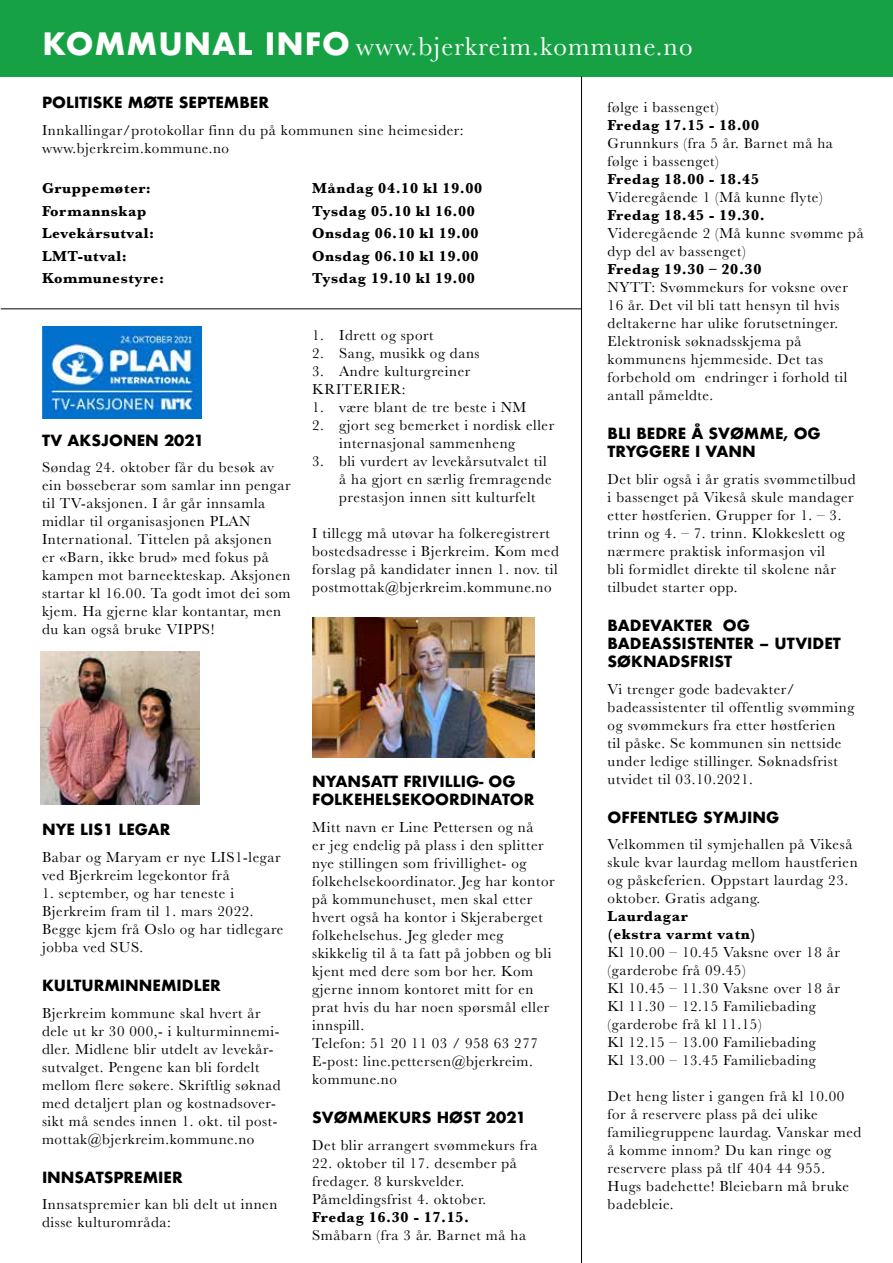
<style>
.page{position:relative;width:893px;height:1263px;background:#fff}
.page>*{position:absolute;margin:0;border:0;box-sizing:border-box;transform-origin:0 0}
.t1{font:27px "Baskerville";letter-spacing:.04em;color:#fff}
.t2{font:15px/18px "Baskerville";letter-spacing:.04em;color:#000}
.t3{font:700 15px/18px "Baskerville";letter-spacing:.04em;color:#000}
.t4{font:700 15px/18px "Futura";color:#000}
.s1{font-family:"Futura";font-weight:700;font-size:30px}
</style>
<div class="page">
<div style="left:0;top:0;width:893px;height:77px;background:#16a144"></div>
<hr style="left:581px;top:77px;width:1px;height:1186px;background:#000">
<hr style="left:1px;top:308px;width:581px;height:1px;background:#000">
<img style="left:42px;top:327px;width:159px;height:92px">
<img style="left:40px;top:651px;width:159px;height:154px">
<img style="left:313px;top:618px;width:221px;height:140px">
<h1 class="t1" style="left:43px;top:29px;width:651px"><span class="s1">KOMMUNAL INFO</span> www.bjerkreim.kommune.no</h1>
<p class="t4" style="left:42px;top:94px;width:228px">POLITISKE MØTE SEPTEMBER</p>
<p class="t2" style="left:42px;top:121px;width:423px">Innkallingar/protokollar finn du på kommunen sine heimesider: www.bjerkreim.kommune.no</p>
<p class="t3" style="left:42px;top:180px;width:110px">Gruppemøter:</p>
<p class="t3" style="left:312px;top:180px;width:172px">Måndag 04.10 kl 19.00</p>
<p class="t3" style="left:42px;top:202px;width:106px">Formannskap</p>
<p class="t3" style="left:312px;top:202px;width:165px">Tysdag 05.10 kl 16.00</p>
<p class="t3" style="left:42px;top:225px;width:114px">Levekårsutval:</p>
<p class="t3" style="left:312px;top:225px;width:168px">Onsdag 06.10 kl 19.00</p>
<p class="t3" style="left:42px;top:247px;width:86px">LMT-utval:</p>
<p class="t3" style="left:312px;top:247px;width:168px">Onsdag 06.10 kl 19.00</p>
<p class="t3" style="left:42px;top:270px;width:124px">Kommunestyre:</p>
<p class="t3" style="left:312px;top:270px;width:165px">Tysdag 19.10 kl 19.00</p>
<p class="t2" style="left:608px;top:98px;width:113px">følge i bassenget)</p>
<p class="t3" style="left:608px;top:116px;width:153px">Fredag 17.15 - 18.00</p>
<p class="t2" style="left:608px;top:134px;width:227px">Grunnkurs (fra 5 år. Barnet må ha følge i bassenget)</p>
<p class="t3" style="left:608px;top:170px;width:153px">Fredag 18.00 - 18.45</p>
<p class="t2" style="left:608px;top:188px;width:217px">Videregående 1 (Må kunne flyte)</p>
<p class="t3" style="left:608px;top:206px;width:159px">Fredag 18.45 - 19.30.</p>
<p class="t2" style="left:608px;top:224px;width:258px">Videregående 2 (Må kunne svømme på dyp del av bassenget)</p>
<p class="t3" style="left:608px;top:260px;width:155px">Fredag 19.30 – 20.30</p>
<p class="t2" style="left:608px;top:278px;width:242px">NYTT: Svømmekurs for voksne over<br>16 år. Det vil bli tatt hensyn til hvis deltakerne har ulike forutsetninger.<br>Elektronisk søknadsskjema på kommunens hjemmeside. Det tas forbehold om endringer i forhold til antall påmeldte.</p>
<p class="t4" style="left:608px;top:425px;width:215px">BLI BEDRE Å SVØMME, OG<br>TRYGGERE I VANN</p>
<p class="t2" style="left:608px;top:470px;width:250px">Det blir også i år gratis svømmetilbud i bassenget på Vikeså skule mandager etter høstferien. Grupper for 1. – 3. trinn og 4. – 7. trinn. Klokkeslett og nærmere praktisk informasjon vil<br>bli formidlet direkte til skolene når tilbudet starter opp.</p>
<p class="t4" style="left:608px;top:616px;width:235px">BADEVAKTER OG<br>BADEASSISTENTER – UTVIDET<br>SØKNADSFRIST</p>
<p class="t2" style="left:608px;top:680px;width:248px">Vi trenger gode badevakter/ badeassistenter til offentlig svømming og svømmekurs fra etter høstferien<br>til påske. Se kommunen sin nettside under ledige stillinger. Søknadsfrist utvidet til 03.10.2021.</p>
<p class="t4" style="left:608px;top:808px;width:173px">OFFENTLEG SYMJING</p>
<p class="t2" style="left:608px;top:836px;width:252px">Velkommen til symjehallen på Vikeså skule kvar laurdag mellom haustferien og påskeferien. Oppstart laurdag 23. oktober. Gratis adgang.</p>
<p class="t3" style="left:608px;top:907px;width:149px">Laurdagar<br>(ekstra varmt vatn)</p>
<p class="t2" style="left:608px;top:944px;width:234px">Kl 10.00 – 10.45 Vaksne over 18 år (garderobe frå 09.45)<br>Kl 10.45 – 11.30 Vaksne over 18 år<br>Kl 11.30 – 12.15 Familiebading (garderobe frå kl 11.15)<br>Kl 12.15 – 13.00 Familiebading<br>Kl 13.00 – 13.45 Familiebading</p>
<p class="t2" style="left:608px;top:1088px;width:255px">Det heng lister i gangen frå kl 10.00 for å reservere plass på dei ulike familiegruppene laurdag. Vanskar med å komme innom? Du kan ringe og reservere plass på tlf 404 44 955.<br>Hugs badehette! Bleiebarn må bruke badebleie.</p>
<p class="t2" style="left:312px;top:326px;width:123px">1. Idrett og sport</p>
<p class="t2" style="left:312px;top:344px;width:169px">2. Sang, musikk og dans</p>
<p class="t2" style="left:312px;top:362px;width:160px">3. Andre kulturgreiner<br>KRITERIER:</p>
<p class="t2" style="left:312px;top:398px;width:216px">1. være blant de tre beste i NM</p>
<p class="t2" style="left:339px;top:416px;width:217px;text-indent:-27px">2. gjort seg bemerket i nordisk eller internasjonal sammenheng</p>
<p class="t2" style="left:339px;top:452px;width:214px;text-indent:-27px">3. bli vurdert av levekårsutvalet til å ha gjort en særlig fremragende prestasjon innen sitt kulturfelt</p>
<p class="t2" style="left:312px;top:524px;width:248px">I tillegg må utøvar ha folkeregistrert bostedsadresse i Bjerkreim. Kom med forslag på kandidater innen 1. nov. til postmottak@bjerkreim.kommune.no</p>
<p class="t4" style="left:42px;top:431px;width:163px">TV AKSJONEN 2021</p>
<p class="t2" style="left:42px;top:458px;width:250px">Søndag 24. oktober får du besøk av ein bøsseberar som samlar inn pengar til TV-aksjonen. I år går innsamla midlar til organisasjonen PLAN International. Tittelen på aksjonen<br>er «Barn, ikke brud» med fokus på kampen mot barneekteskap. Aksjonen startar kl 16.00. Ta godt imot dei som kjem. Ha gjerne klar kontantar, men du kan også bruke VIPPS!</p>
<p class="t4" style="left:312px;top:772px;width:224px">NYANSATT FRIVILLIG- OG<br>FOLKEHELSEKOORDINATOR</p>
<p class="t2" style="left:312px;top:818px;width:244px">Mitt navn er Line Pettersen og nå<br>er jeg endelig på plass i den splitter nye stillingen som frivillighet- og folkehelsekoordinator. Jeg har kontor på kommunehuset, men skal etter hvert også ha kontor i Skjeraberget folkehelsehus. Jeg gleder meg skikkelig til å ta fatt på jobben og bli kjent med dere som bor her. Kom gjerne innom kontoret mitt for en prat hvis du har noen spørsmål eller innspill.<br>Telefon: 51 20 11 03 / 958 63 277<br>E-post: line.pettersen@bjerkreim. kommune.no</p>
<p class="t4" style="left:312px;top:1108px;width:215px">SVØMMEKURS HØST 2021</p>
<p class="t2" style="left:312px;top:1136px;width:227px">Det blir arrangert svømmekurs fra</p>
<p class="t2" style="left:312px;top:1154px;width:206px">22. oktober til 17. desember på fredager. 8 kurskvelder.<br>Påmeldingsfrist 4. oktober.</p>
<p class="t3" style="left:312px;top:1208px;width:159px">Fredag 16.30 - 17.15.</p>
<p class="t2" style="left:312px;top:1226px;width:215px">Småbarn (fra 3 år. Barnet må ha</p>
<p class="t4" style="left:42px;top:821px;width:130px">NYE LIS1 LEGAR</p>
<p class="t2" style="left:42px;top:848px;width:240px">Babar og Maryam er nye LIS1-legar ved Bjerkreim legekontor frå</p>
<p class="t2" style="left:42px;top:884px;width:243px">1. september, og har teneste i<br>Bjerkreim fram til 1. mars 2022.<br>Begge kjem frå Oslo og har tidlegare jobba ved SUS.</p>
<p class="t4" style="left:42px;top:976px;width:180px">KULTURMINNEMIDLER</p>
<p class="t2" style="left:42px;top:1004px;width:240px">Bjerkreim kommune skal hvert år dele ut kr 30 000,- i kulturminnemi&shy;dler. Midlene blir utdelt av levekår&shy;sutvalget. Pengene kan bli fordelt mellom flere søkere. Skriftlig søknad med detaljert plan og kostnadsover&shy;sikt må sendes innen 1. okt. til post&shy;mottak@bjerkreim.kommune.no</p>
<p class="t4" style="left:42px;top:1168px;width:142px">INNSATSPREMIER</p>
<p class="t2" style="left:42px;top:1196px;width:237px">Innsatspremier kan bli delt ut innen disse kulturområda:</p>
</div>
